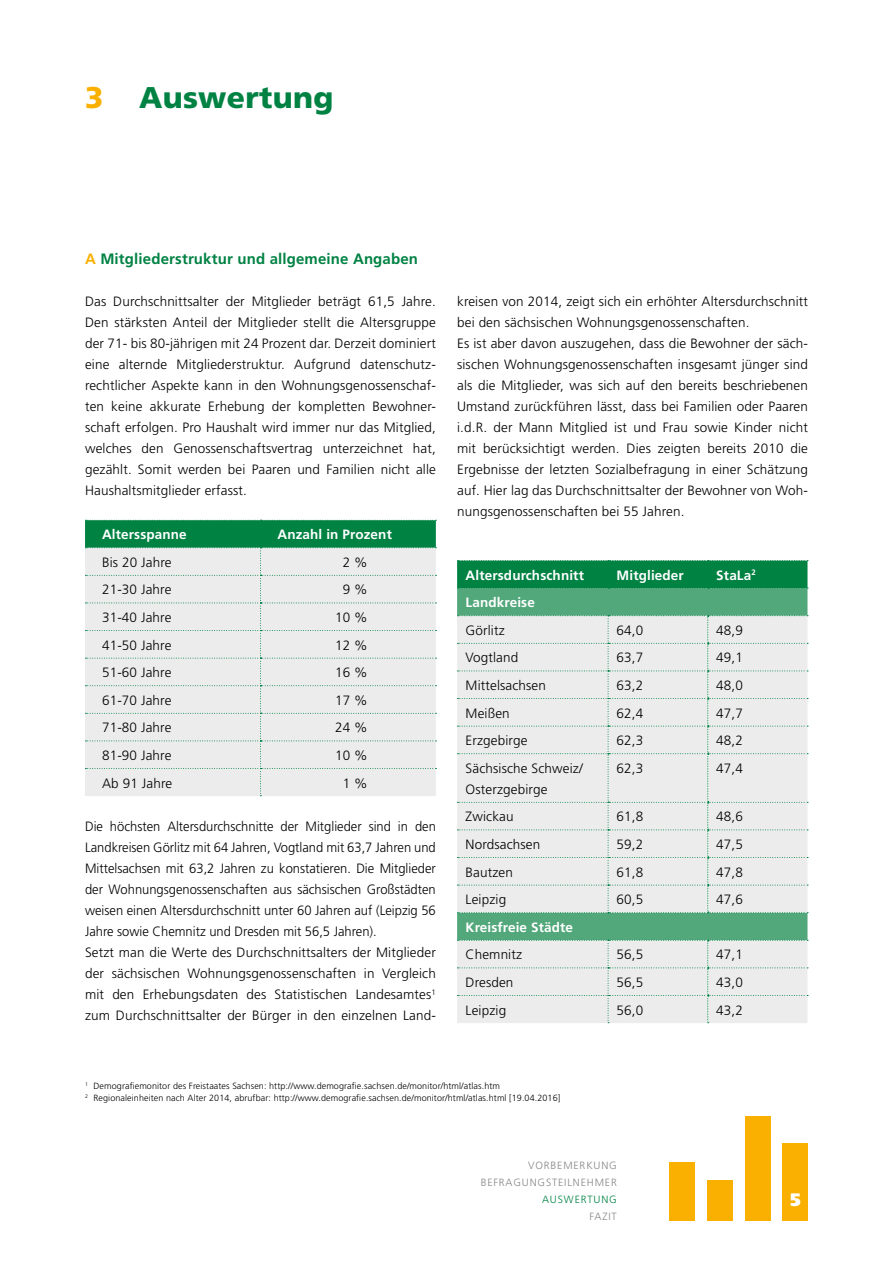
<style>
.page{position:relative;width:893px;height:1263px;background:#fff}
.page>*{position:absolute;margin:0;border:0;box-sizing:border-box;transform-origin:0 0}
.t1{font:900 30px "Frutiger";letter-spacing:.01em;color:#008243}
.t2{font:900 18px "Frutiger";color:#fff}
.t3{font:700 15px "Frutiger";letter-spacing:.01em;color:#008243}
.t4{font:300 13.5px/21px "Frutiger";letter-spacing:.01em;color:#000}
.t5{font:300 13.5px/21px "Frutiger";letter-spacing:.01em;color:#000;scale:.96 1}
.t6{font:700 13.5px "Frutiger";letter-spacing:.01em;color:#fff}
.t7{font:300 10.5px/17px "Frutiger";letter-spacing:.08em;color:#878786;text-align:right}
.t8{font:300 10.5px "Frutiger";letter-spacing:.08em;color:#008243}
.t9{font:300 9px/12px "Frutiger";letter-spacing:.01em;color:#000}
.s1{color:#f9b000}
</style>
<div class="page">
<div style="left:669px;top:1161px;width:26px;height:59px;background:#f9b000"></div>
<div style="left:707px;top:1180px;width:26px;height:40px;background:#f9b000"></div>
<div style="left:745px;top:1116px;width:25px;height:104px;background:#f9b000"></div>
<div style="left:782px;top:1143px;width:26px;height:77px;background:#f9b000"></div>
<svg style="left:85px;top:520px;width:351px;height:276px;background:#d2e0da"></svg>
<div style="left:457px;top:589px;width:350px;height:26px;background:#52a77b"></div>
<div style="left:457px;top:913px;width:350px;height:27px;background:#52a77b"></div>
<svg style="left:457px;top:560px;width:351px;height:29px;background:#078548"></svg>
<div style="left:457px;top:615px;width:351px;height:298px;background:#ececed"></div>
<div style="left:457px;top:940px;width:351px;height:83px;background:#ececed"></div>
<h1 class="t1" style="left:85px;top:80px;width:250px"><span class="s1">3</span> Auswertung</h1>
<p class="t3" style="left:85px;top:250px;width:335px"><span class="s1">A</span> Mitgliederstruktur und allgemeine Angaben</p>
<p class="t4" style="left:85px;top:291px;width:352px">Das Durchschnittsalter der M itglieder beträgt 61,5 Jahre.<br>Den stärksten Anteil der M itglieder stellt die Altersgruppe der 71- bis 80-jährigen mit 24 Prozent dar. Derzeit dominiert eine alternde M itgliederstruktur. Aufgrund datenschutz&shy;rechtlicher Aspekte kann in den Wohnungsgenossenschaf&shy;ten keine akkurate Erhebung der kompletten Bewohner&shy;schaft erfolgen. Pro Haushalt wird immer nur das M itglied, welches den Genossenschaftsvertrag unterzeichnet hat, gezählt. Somit werden bei Paaren und Familien nicht alle Haushaltsmitglieder erfasst.</p>
<p class="t4" style="left:457px;top:291px;width:352px">kreisen von 2014, zeigt sich ein erhöhter Altersdurchschnitt bei den sächsischen Wohnungsgenossenschaften.<br>Es ist aber davon auszugehen, dass die Bewohner der säch&shy;sischen Wohnungsgenossenschaften insgesamt jünger sind als die M itglieder, was sich auf den bereits beschriebenen U mstand zurückführen lässt, dass bei Familien oder Paaren i.d.R.</p>
<p class="t4" style="left:457px;top:417px;width:352px;text-align:justify;text-indent:36px">der Mann M itglied ist und Frau sowie Kinder nicht mit berücksichtigt werden. Dies zeigten bereits 2010 die Ergebnisse der letzten Sozialbefragung in einer Schätzung auf. H ier lag das Durchschnittsalter der Bewohner von Woh&shy;nungsgenossenschaften bei 55 Jahren.</p>
<p class="t6" style="left:102px;top:527px;width:86px">Altersspanne</p>
<p class="t6" style="left:277px;top:527px;width:116px">Anzahl in Prozent</p>
<p class="t4" style="left:102px;top:552px;width:71px">Bis 20 Jahre</p>
<p class="t4" style="left:343px;top:552px;width:27px">2 %</p>
<p class="t4" style="left:102px;top:579px;width:71px">21-30 Jahre</p>
<p class="t4" style="left:343px;top:579px;width:27px">9 %</p>
<p class="t4" style="left:102px;top:607px;width:71px">31-40 Jahre</p>
<p class="t4" style="left:335px;top:607px;width:34px">10 %</p>
<p class="t4" style="left:102px;top:634px;width:71px">41-50 Jahre</p>
<p class="t4" style="left:335px;top:634px;width:34px">12 %</p>
<p class="t4" style="left:102px;top:662px;width:71px">51-60 Jahre</p>
<p class="t4" style="left:335px;top:662px;width:34px">16 %</p>
<p class="t4" style="left:102px;top:690px;width:71px">61-70 Jahre</p>
<p class="t4" style="left:335px;top:690px;width:34px">17 %</p>
<p class="t4" style="left:102px;top:717px;width:71px">71-80 Jahre</p>
<p class="t4" style="left:335px;top:717px;width:34px">24 %</p>
<p class="t4" style="left:102px;top:745px;width:71px">81-90 Jahre</p>
<p class="t4" style="left:335px;top:745px;width:34px">10 %</p>
<p class="t4" style="left:102px;top:772px;width:72px">Ab 91 Jahre</p>
<p class="t4" style="left:343px;top:772px;width:27px">1 %</p>
<p class="t5" style="left:85px;top:816px;width:367px">Die höchsten Altersdurchschnitte der M itglieder sind in den Landkreisen Görlitz mit 64 Jahren, Vogtland mit 63,7 Jahren und M ittelsachsen mit 63,2 Jahren zu konstatieren. Die M itglieder der Wohnungsgenossenschaften aus sächsischen Großstädten weisen einen Altersdurchschnitt unter 60 Jahren auf (Leipzig 56<br>Jahre sowie Chemnitz und Dresden mit 56,5 Jahren).<br>Setzt man die Werte des Durchschnittsalters der M itglieder der sächsischen Wohnungsgenossenschaften in Vergleich mit den Erhebungsdaten des Statistischen Landesamtes<sup>1 </sup>zum Durchschnittsalter der Bürger in den einzelnen Land-</p>
<p class="t6" style="left:466px;top:567px;width:120px">Altersdurchschnitt</p>
<p class="t6" style="left:617px;top:567px;width:69px">Mitglieder</p>
<p class="t6" style="left:716px;top:567px;width:41px">StaLa<sup>2</sup></p>
<p class="t6" style="left:466px;top:594px;width:71px">Landkreise</p>
<p class="t4" style="left:466px;top:620px;width:41px">Görlitz</p>
<p class="t4" style="left:617px;top:620px;width:28px">64,0</p>
<p class="t4" style="left:716px;top:620px;width:28px">48,9</p>
<p class="t4" style="left:466px;top:647px;width:54px">Vogtland</p>
<p class="t4" style="left:617px;top:647px;width:28px">63,7</p>
<p class="t4" style="left:716px;top:647px;width:28px">49,1</p>
<p class="t4" style="left:466px;top:675px;width:82px">M ittelsachsen</p>
<p class="t4" style="left:617px;top:675px;width:28px">63,2</p>
<p class="t4" style="left:716px;top:675px;width:28px">48,0</p>
<p class="t4" style="left:466px;top:702px;width:46px">Meißen</p>
<p class="t4" style="left:617px;top:702px;width:28px">62,4</p>
<p class="t4" style="left:716px;top:702px;width:28px">47,7</p>
<p class="t4" style="left:466px;top:730px;width:63px">Erzgebirge</p>
<p class="t4" style="left:617px;top:730px;width:28px">62,3</p>
<p class="t4" style="left:716px;top:730px;width:28px">48,2</p>
<p class="t4" style="left:466px;top:758px;width:119px">Sächsische Schweiz/<br>Osterzgebirge</p>
<p class="t4" style="left:617px;top:758px;width:28px">62,3</p>
<p class="t4" style="left:716px;top:758px;width:28px">47,4</p>
<p class="t4" style="left:466px;top:806px;width:50px">Zwickau</p>
<p class="t4" style="left:617px;top:806px;width:28px">61,8</p>
<p class="t4" style="left:716px;top:806px;width:28px">48,6</p>
<p class="t4" style="left:466px;top:834px;width:76px">Nordsachsen</p>
<p class="t4" style="left:617px;top:834px;width:28px">59,2</p>
<p class="t4" style="left:716px;top:834px;width:28px">47,5</p>
<p class="t4" style="left:466px;top:861px;width:49px">Bautzen</p>
<p class="t4" style="left:617px;top:861px;width:28px">61,8</p>
<p class="t4" style="left:716px;top:861px;width:28px">47,8</p>
<p class="t4" style="left:466px;top:889px;width:42px">Leipzig</p>
<p class="t4" style="left:617px;top:889px;width:28px">60,5</p>
<p class="t4" style="left:716px;top:889px;width:28px">47,6</p>
<p class="t6" style="left:466px;top:919px;width:109px">Kreisfreie Städte</p>
<p class="t4" style="left:466px;top:944px;width:58px">Chemnitz</p>
<p class="t4" style="left:617px;top:944px;width:28px">56,5</p>
<p class="t4" style="left:716px;top:944px;width:28px">47,1</p>
<p class="t4" style="left:466px;top:972px;width:49px">Dresden</p>
<p class="t4" style="left:617px;top:972px;width:28px">56,5</p>
<p class="t4" style="left:716px;top:972px;width:28px">43,0</p>
<p class="t4" style="left:466px;top:999px;width:42px">Leipzig</p>
<p class="t4" style="left:617px;top:999px;width:28px">56,0</p>
<p class="t4" style="left:716px;top:999px;width:28px">43,2</p>
<p class="t9" style="left:85px;top:1080px;width:477px"><sup>1</sup> Demografiemonitor des Freistaates Sachsen: http://www. demografie.sachsen. de/monitor/html/atlas. htm<br><sup>2</sup> Regionaleinheiten nach Alter 2014, abrufbar: http://www. demografie.sachsen. de/monitor/html/atlas. html [19. 04. 2016]</p>
<p class="t7" style="left:481px;top:1157px;width:138px">Vorbemerkung<br>Befragungsteilnehmer</p>
<p class="t8" style="left:542px;top:1193px;width:76px">Auswertung</p>
<p class="t7" style="left:590px;top:1208px;width:29px">Fazit</p>
<h2 class="t2" style="left:790px;top:1188px;width:12px">5</h2>
</div>
